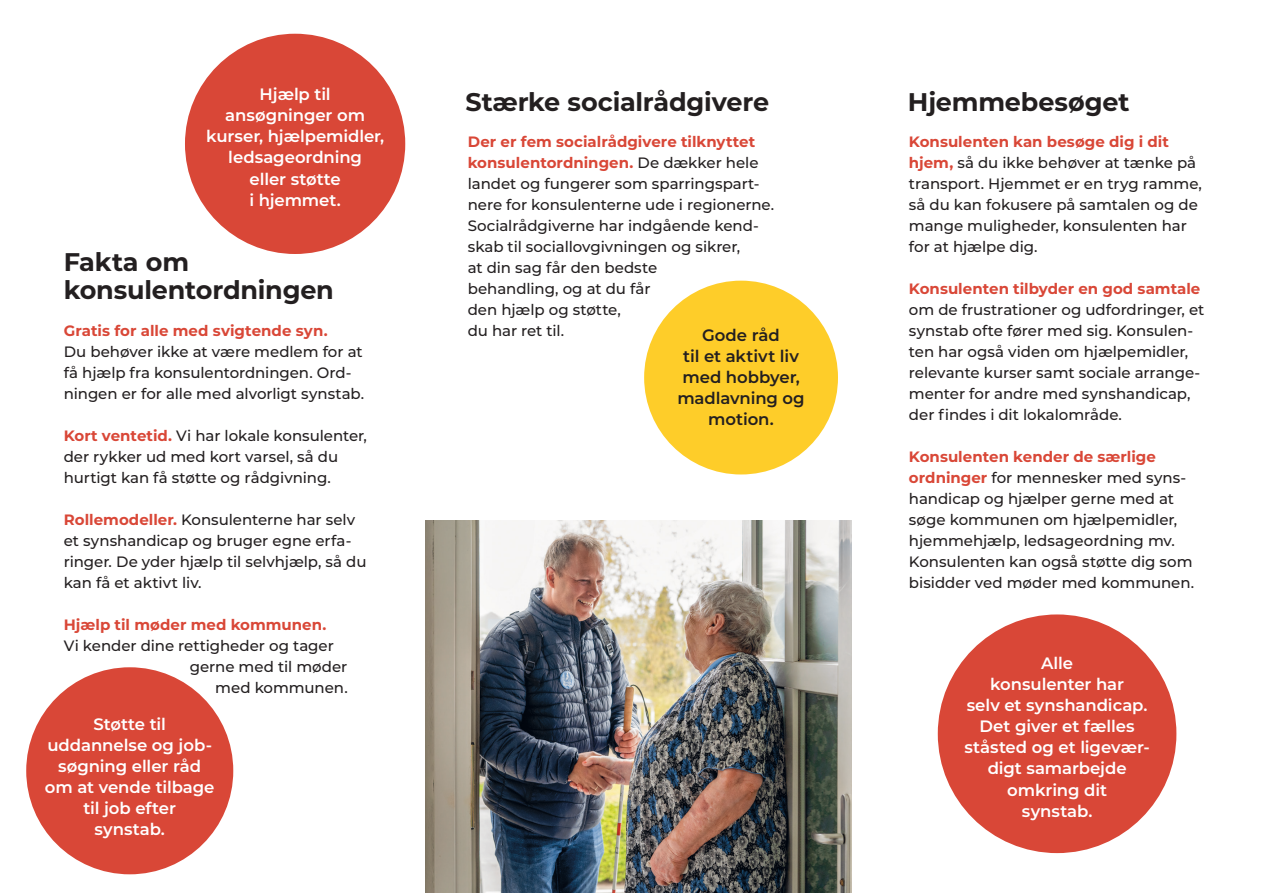
<style>
.page{position:relative;width:1263px;height:893px;background:#fff}
.page>*{position:absolute;margin:0;border:0;box-sizing:border-box;transform-origin:0 0}
.t1{font:700 25.5px/28.5px "Montserrat";letter-spacing:-.005em;color:#231f20}
.t2{font:600 16.5px/21px "Montserrat";letter-spacing:-.005em;color:#fff;text-align:center}
.t3{font:600 16.5px/21px "Montserrat";letter-spacing:-.005em;color:#231f20;text-align:center}
.t4{font:500 15px/21px "Montserrat";letter-spacing:-.005em;color:#231f20}
.t5{font:700 15px "Montserrat";color:#d94737}
.s1{font-weight:700;color:#d94737}
</style>
<div class="page">
<div style="left:938px;top:614px;width:238px;height:239px;background:#d94737;border-radius:50%"></div>
<div style="left:185px;top:34px;width:220px;height:220px;background:#d94737;border-radius:50%"></div>
<div style="left:644px;top:281px;width:194px;height:193px;background:#fecd29;border-radius:50%"></div>
<div style="left:26px;top:667px;width:207px;height:207px;background:#d94737;border-radius:50%"></div>
<img style="left:425px;top:521px;width:426px;height:372px">
<p class="t2" style="left:206px;top:83px;width:180px">Hjælp til ansøgninger om kurser, hjælpemidler, ledsageordning<br>eller støtte<br>i hjemmet.</p>
<h2 class="t1" style="left:64px;top:246px;width:272px">Fakta om konsulentordningen</h2>
<p class="t4" style="left:64px;top:319px;width:302px"><span class="s1">Gratis for alle med svigtende syn.<br></span>Du behøver ikke at være medlem for at få hjælp fra konsulentordningen. Ord&shy;ningen er for alle med alvorligt synstab.</p>
<p class="t4" style="left:64px;top:424px;width:305px"><span class="s1">Kort ventetid.</span> Vi har lokale konsulenter, der rykker ud med kort varsel, så du hurtigt kan få støtte og rådgivning.</p>
<p class="t4" style="left:64px;top:508px;width:304px"><span class="s1">Rollemodeller.</span> Konsulenterne har selv et synshandicap og bruger egne erfa&shy;ringer. De yder hjælp til selvhjælp, så du kan få et aktivt liv.</p>
<p class="t5" style="left:64px;top:613px;width:264px">Hjælp til møder med kommunen.</p>
<p class="t4" style="left:64px;top:634px;width:272px">Vi kender dine rettigheder og tager</p>
<p class="t4" style="left:190px;top:655px;width:159px">gerne med til møder</p>
<p class="t4" style="left:215px;top:676px;width:134px">med kommunen.</p>
<p class="t2" style="left:45px;top:713px;width:171px">Støtte til uddannelse og job&shy;søgning eller råd om at vende tilbage til job efter<br>synstab.</p>
<h2 class="t1" style="left:466px;top:86px;width:305px">Stærke socialrådgivere</h2>
<p class="t4" style="left:468px;top:131px;width:308px"><span class="s1">Der er fem socialrådgivere tilknyttet konsulentordningen.</span> De dækker hele landet og fungerer som sparringspart&shy;nere for konsulenterne ude i regionerne.<br>Socialrådgiverne har indgående kend&shy;skab til sociallovgivningen og sikrer,<br>at din sag får den bedste<br>behandling, og at du får<br>den hjælp og støtte,<br>du har ret til.</p>
<p class="t3" style="left:677px;top:323px;width:129px">Gode råd<br>til et aktivt liv med hobbyer, madlavning og motion.</p>
<h2 class="t1" style="left:908px;top:86px;width:223px">Hjemmebesøget</h2>
<p class="t4" style="left:909px;top:131px;width:294px"><span class="s1">Konsulenten kan besøge dig i dit hjem,</span> så du ikke behøver at tænke på transport. Hjemmet er en tryg ramme, så du kan fokusere på samtalen og de mange muligheder, konsulenten har for at hjælpe dig.</p>
<p class="t4" style="left:909px;top:278px;width:297px"><span class="s1">Konsulenten tilbyder en god samtale </span>om de frustrationer og udfordringer, et synstab ofte fører med sig. Konsulen&shy;ten har også viden om hjælpemidler, relevante kurser samt sociale arrange&shy;menter for andre med synshandicap, der findes i dit lokalområde.</p>
<p class="t5" style="left:909px;top:446px;width:248px">Konsulenten kender de særlige</p>
<p class="t4" style="left:909px;top:488px;width:287px">handicap og hjælper gerne med at søge kommunen om hjælpemidler, hjemmehjælp, ledsageordning mv.<br>Konsulenten kan også støtte dig som bisidder ved møder med kommunen.</p>
<p class="t4" style="left:909px;top:467px;width:279px"><span class="s1">ordninger</span> for mennesker med syns-</p>
<p class="t2" style="left:964px;top:652px;width:187px">Alle<br>konsulenter har<br>selv et synshandicap.<br>Det giver et fælles ståsted og et ligevær&shy;digt samarbejde omkring dit<br>synstab.</p>
</div>
